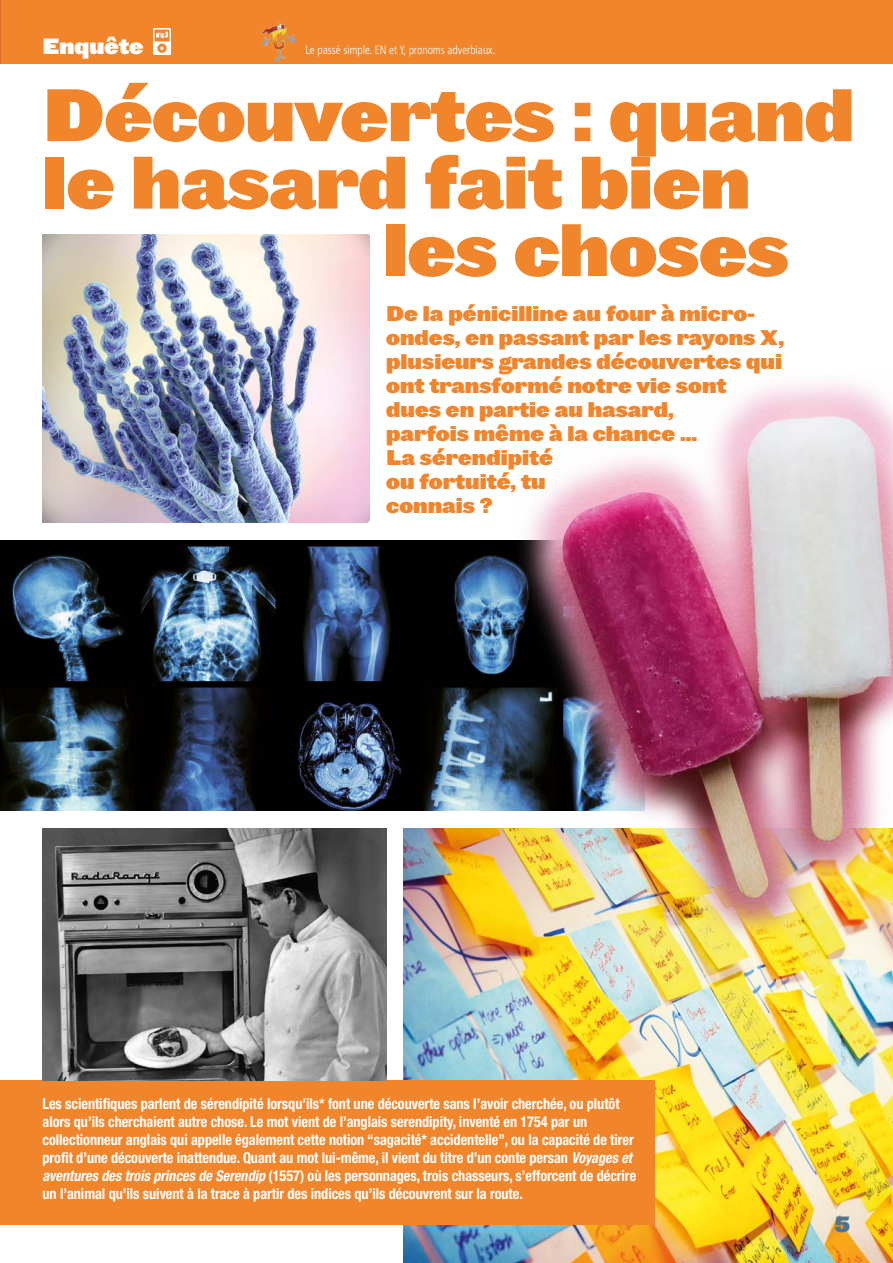
<style>
.page{position:relative;width:893px;height:1263px;background:#fff}
.page>*{position:absolute;margin:0;border:0;box-sizing:border-box;transform-origin:0 0}
.t1{font:70.5px "Leviathan HTF Black";color:#f1852c}
.t2{font:21px "Leviathan HTF Black";color:#fff}
.t3{font:21px "Leviathan HTF Black";color:#4b7692}
.t4{font:20.25px/24px "Leviathan HTF Black";color:#f1852c}
.t5{font:700 condensed 15px/18px "Helvetica Neue LT Pro";letter-spacing:-.005em;color:#fff;scale:.95 1}
.t6{font:300 condensed 12px "Frutiger";color:#fff;scale:.95 1}
.s1{font-style:italic}
</style>
<div class="page">
<img style="left:403px;top:828px;width:490px;height:435px">
<div style="left:0;top:0;width:893px;height:64px;background:#f1852c"></div>
<img style="left:0;top:540px;width:513px;height:270px">
<img style="left:43px;top:234px;width:326px;height:288px">
<img style="left:153px;top:28px;width:17px;height:26px">
<img style="left:261px;top:21px;width:20px;height:13px">
<img style="left:513px;top:382px;width:380px;height:565px">
<div style="left:0;top:1080px;width:655px;height:144px;background:#f1852c"></div>
<img style="left:43px;top:828px;width:343px;height:252px">
<h2 class="t2" style="left:43px;top:33px;width:102px">Enquête</h2>
<p class="t6" style="left:305px;top:43px;width:202px">Le passé simple. EN et Y, pronoms adverbiaux.</p>
<h1 class="t1" style="left:43px;top:69px;width:813px">Découvertes : quand</h1>
<h1 class="t1" style="left:43px;top:137px;width:709px">le hasard fait bien</h1>
<h1 class="t1" style="left:383px;top:204px;width:407px">les choses</h1>
<h3 class="t4" style="left:386px;top:301px;width:400px">De la pénicilline au four à micro&shy;ondes, en passant par les rayons X, plusieurs grandes découvertes qui ont transformé notre vie sont dues en partie au hasard,<br>parfois même à la chance ...<br>La sérendipité<br>ou fortuité, tu<br>connais ?</h3>
<p class="t5" style="left:43px;top:1094px;width:626px">Les scientifiques parlent de sérendipité lorsqu’ils* font une découverte sans l’avoir cherchée, ou plutôt alors qu’ils cherchaient autre chose. Le mot vient de l’anglais serendipity, inventé en 1754 par un collectionneur anglais qui appelle également cette notion “sagacité* accidentelle”, ou la capacité de tirer profit d’une découverte inattendue. Quant au mot lui-même, il vient du titre d’un conte persan <span class="s1">Voyages et aventures des trois princes de Serendip</span> (1557) où les personnages, trois chasseurs, s’efforcent de décrire un l’animal qu’ils suivent à la trace à partir des indices qu’ils découvrent sur la route.</p>
<h2 class="t3" style="left:834px;top:1210px;width:18px">5</h2>
</div>
